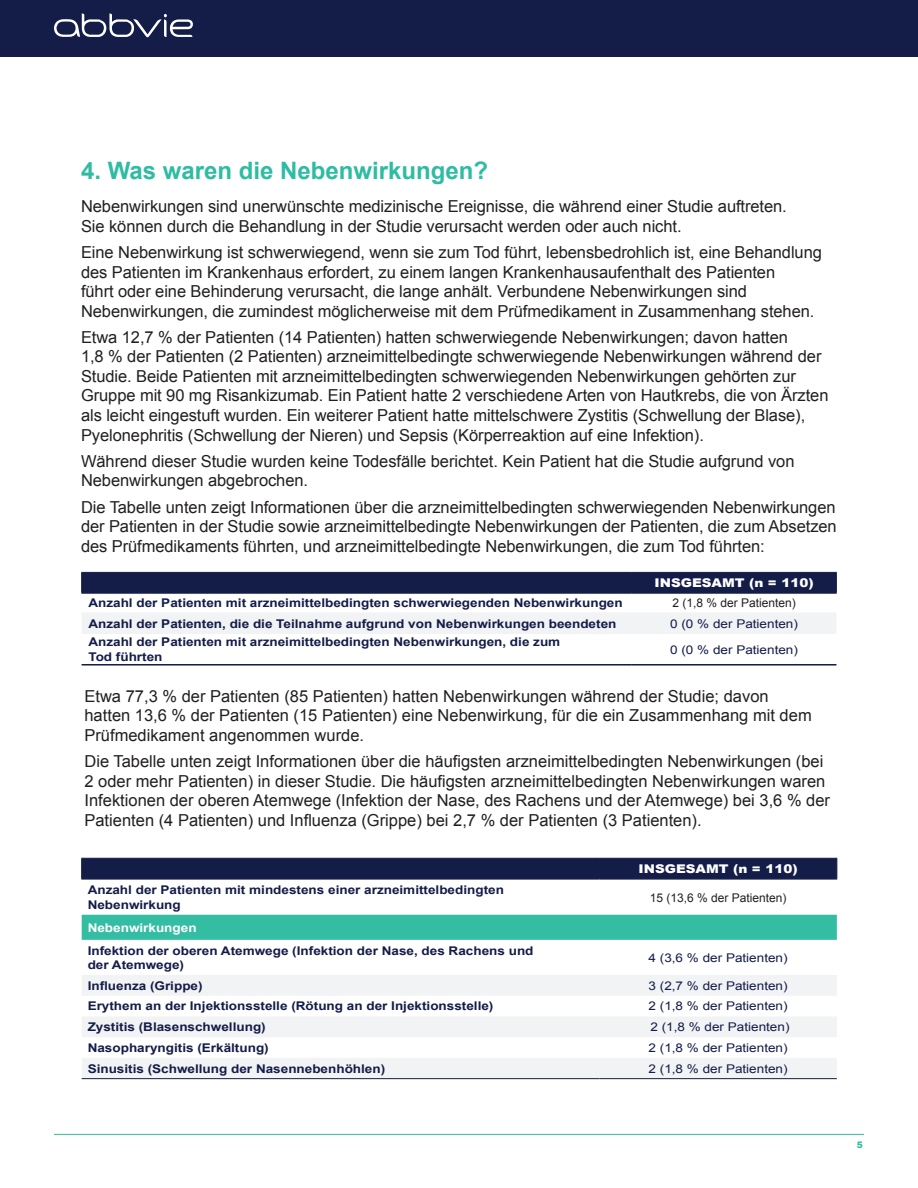
<style>
.page{position:relative;width:918px;height:1188px;background:#fff}
.page>*{position:absolute;margin:0;border:0;box-sizing:border-box;transform-origin:0 0}
.t1{font:700 24px "Arial";color:#2ebca2}
.t2{font:16.5px/19.5px "Arial";letter-spacing:-.005em;color:#231f20}
.t3{font:700 12px/14.4px "Arial";color:#141c48;scale:1.13 1}
.t4{font:12px "Arial";color:#141c48;scale:1.13 1}
.t5{font:12px "Arial";color:#231f20}
.t6{font:900 12px "Arial";color:#fff;scale:1.13 1}
.t7{font:700 12px "Arial";color:#fff;scale:1.13 1}
.t8{font:900 9px "Arial";color:#33bda3}
</style>
<div class="page">
<div style="left:0;top:0;width:918px;height:56px;background:#141c48"></div>
<svg style="left:54px;top:13px;width:139px;height:24px"></svg>
<div style="left:82px;top:613px;width:754px;height:21px;background:#f2f3f4"></div>
<div style="left:81px;top:572px;width:756px;height:20px;background:#141c48"></div>
<hr style="left:81px;top:592px;width:551px;height:2px;background:#141c48">
<hr style="left:632px;top:592px;width:205px;height:2px;background:#141c48">
<hr style="left:82px;top:664px;width:550px;height:1px;background:#141c48">
<hr style="left:82px;top:665px;width:550px;height:1px;background:#141c48">
<hr style="left:632px;top:664px;width:204px;height:1px;background:#141c48">
<hr style="left:632px;top:665px;width:204px;height:1px;background:#141c48">
<hr style="left:54px;top:1134px;width:810px;height:1px;background:#2ebca2">
<div style="left:82px;top:915px;width:755px;height:25px;background:#33bda3"></div>
<svg style="left:82px;top:975px;width:755px;height:103px;fill:#f2f3f4"></svg>
<div style="left:81px;top:858px;width:756px;height:20px;background:#141c48"></div>
<hr style="left:81px;top:878px;width:518px;height:2px;background:#141c48">
<hr style="left:599px;top:878px;width:238px;height:2px;background:#141c48">
<hr style="left:82px;top:1078px;width:517px;height:1px;background:#121c46">
<hr style="left:599px;top:1078px;width:238px;height:1px;background:#121c46">
<h1 class="t1" style="left:81px;top:155px;width:409px">4. Was waren die Nebenwirkungen?</h1>
<p class="t2" style="left:81px;top:197px;width:707px">Nebenwirkungen sind unerwünschte medizinische Ereignisse, die während einer Studie auftreten.<br>Sie können durch die Behandlung in der Studie verursacht werden oder auch nicht.</p>
<p class="t2" style="left:81px;top:243px;width:742px">Eine Nebenwirkung ist schwerwiegend, wenn sie zum Tod führt, lebensbedrohlich ist, eine Behandlung des Patienten im Krankenhaus erfordert, zu einem langen Krankenhausaufenthalt des Patienten<br>führt oder eine Behinderung verursacht, die lange anhält. Verbundene Nebenwirkungen sind Nebenwirkungen, die zumindest möglicherweise mit dem Prüfmedikament in Zusammenhang stehen.</p>
<p class="t2" style="left:81px;top:328px;width:749px">Etwa 12,7 % der Patienten (14 Patienten) hatten schwerwiegende Nebenwirkungen; davon hatten<br>1,8 % der Patienten (2 Patienten) arzneimittelbedingte schwerwiegende Nebenwirkungen während der Studie. Beide Patienten mit arzneimittelbedingten schwerwiegenden Nebenwirkungen gehörten zur Gruppe mit 90 mg Risankizumab. Ein Patient hatte 2 verschiedene Arten von Hautkrebs, die von Ärzten als leicht eingestuft wurden. Ein weiterer Patient hatte mittelschwere Zystitis (Schwellung der Blase), Pyelonephritis (Schwellung der Nieren) und Sepsis (Körperreaktion auf eine Infektion).</p>
<p class="t2" style="left:81px;top:451px;width:715px">Während dieser Studie wurden keine Todesfälle berichtet. Kein Patient hat die Studie aufgrund von<br>Nebenwirkungen abgebrochen.</p>
<p class="t2" style="left:81px;top:497px;width:757px;text-align:justify">Die Tabelle unten zeigt Informationen über die arzneimittelbedingten schwerwiegenden Nebenwirkungen der Patienten in der Studie sowie arzneimittelbedingte Nebenwirkungen der Patienten, die zum Absetzen des Prüfmedikaments führten, und arzneimittelbedingte Nebenwirkungen, die zum Tod führten:</p>
<p class="t6" style="left:654px;top:574px;width:142px">INSGESAMT (n = 110)</p>
<p class="t3" style="left:88px;top:596px;width:474px">Anzahl der Patienten mit arzneimittelbedingten schwerwiegenden Nebenwirkungen</p>
<p class="t5" style="left:672px;top:595px;width:125px">2 (1,8 % der Patienten)</p>
<p class="t3" style="left:88px;top:617px;width:469px">Anzahl der Patienten, die die Teilnahme aufgrund von Nebenwirkungen beendeten</p>
<p class="t4" style="left:670px;top:615px;width:115px">0 (0 % der Patienten)</p>
<p class="t3" style="left:88px;top:635px;width:419px">Anzahl der Patienten mit arzneimittelbedingten Nebenwirkungen, die zum<br>Tod führten</p>
<p class="t4" style="left:670px;top:641px;width:115px">0 (0 % der Patienten)</p>
<p class="t2" style="left:84px;top:687px;width:729px">Etwa 77,3 % der Patienten (85 Patienten) hatten Nebenwirkungen während der Studie; davon hatten 13,6 % der Patienten (15 Patienten) eine Nebenwirkung, für die ein Zusammenhang mit dem<br>Prüfmedikament angenommen wurde.</p>
<p class="t2" style="left:84px;top:752px;width:747px">Die Tabelle unten zeigt Informationen über die häufigsten arzneimittelbedingten Nebenwirkungen (bei 2 oder mehr Patienten) in dieser Studie. Die häufigsten arzneimittelbedingten Nebenwirkungen waren Infektionen der oberen Atemwege (Infektion der Nase, des Rachens und der Atemwege) bei 3,6 % der Patienten (4 Patienten) und Influenza (Grippe) bei 2,7 % der Patienten (3 Patienten).</p>
<p class="t6" style="left:639px;top:860px;width:142px">INSGESAMT (n = 110)</p>
<p class="t3" style="left:88px;top:883px;width:370px">Anzahl der Patienten mit mindestens einer arzneimittelbedingten<br>Nebenwirkung</p>
<p class="t5" style="left:650px;top:889px;width:138px">15 (13,6 % der Patienten)</p>
<p class="t7" style="left:88px;top:919px;width:98px">Nebenwirkungen</p>
<p class="t3" style="left:88px;top:944px;width:396px">Infektion der oberen Atemwege (Infektion der Nase, des Rachens und der Atemwege)</p>
<p class="t4" style="left:649px;top:950px;width:125px">4 (3,6 % der Patienten)</p>
<p class="t3" style="left:88px;top:979px;width:103px">Influenza (Grippe)</p>
<p class="t4" style="left:649px;top:978px;width:125px">3 (2,7 % der Patienten)</p>
<p class="t3" style="left:88px;top:999px;width:361px">Erythem an der Injektionsstelle (Rötung an der Injektionsstelle)</p>
<p class="t4" style="left:649px;top:998px;width:125px">2 (1,8 % der Patienten)</p>
<p class="t3" style="left:88px;top:1020px;width:159px">Zystitis (Blasenschwellung)</p>
<p class="t4" style="left:650px;top:1019px;width:125px">2 (1,8 % der Patienten)</p>
<p class="t3" style="left:88px;top:1041px;width:162px">Nasopharyngitis (Erkältung)</p>
<p class="t4" style="left:649px;top:1040px;width:125px">2 (1,8 % der Patienten)</p>
<p class="t3" style="left:88px;top:1062px;width:265px">Sinusitis (Schwellung der Nasennebenhöhlen)</p>
<p class="t4" style="left:649px;top:1061px;width:125px">2 (1,8 % der Patienten)</p>
<p class="t8" style="left:857px;top:1139px;width:8px">5</p>
</div>
